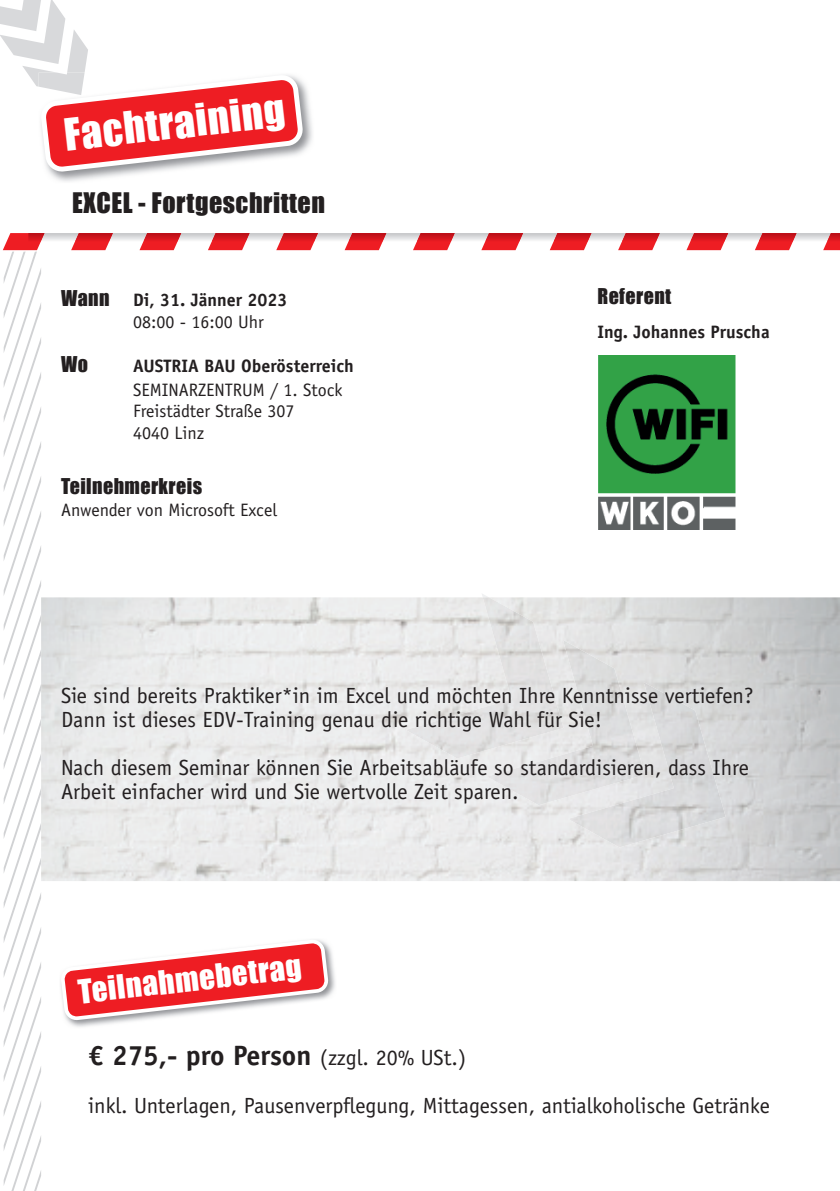
<style>
.page{position:relative;width:840px;height:1191px;background:#fff}
.page>*{position:absolute;margin:0;border:0;box-sizing:border-box;transform-origin:0 0}
.t1{font:41px "Impact";color:#fff}
.t2{font:30.6px "Impact";color:#fff}
.t3{font:700 28px "Officina Sans Std";color:#231f20}
.t4{font:26px "Impact";letter-spacing:.02em;color:#231f20}
.t5{font:22px/24px "Officina Sans Std";color:#231f20}
.t6{font:20px "Impact";letter-spacing:.02em;color:#231f20}
.t7{font:700 18px/21.6px "Officina Sans Std";color:#231f20}
.t8{font:18px/21.6px "Officina Sans Std";color:#231f20}
.s1{font-family:"Impact";font-weight:400;font-size:20px}
.s2{font-weight:400}
.s3{font-weight:400;font-size:22px}
</style>
<div class="page">
<svg style="left:755px;top:242px;width:38px;height:8px"></svg>
<svg style="left:686px;top:242px;width:39px;height:8px"></svg>
<svg style="left:618px;top:242px;width:38px;height:8px"></svg>
<svg style="left:550px;top:242px;width:38px;height:8px"></svg>
<svg style="left:481px;top:242px;width:38px;height:8px"></svg>
<svg style="left:413px;top:242px;width:38px;height:8px"></svg>
<svg style="left:344px;top:242px;width:39px;height:8px"></svg>
<svg style="left:276px;top:242px;width:38px;height:8px"></svg>
<svg style="left:208px;top:242px;width:38px;height:8px"></svg>
<svg style="left:139px;top:242px;width:39px;height:8px"></svg>
<svg style="left:71px;top:242px;width:38px;height:8px"></svg>
<svg style="left:3px;top:233px;width:38px;height:958px"></svg>
<img style="left:45px;top:233px;width:777px;height:7px">
<svg style="left:822px;top:233px;width:17px;height:17px"></svg>
<img style="left:758px;top:233px;width:38px;height:9px">
<img style="left:690px;top:233px;width:37px;height:9px">
<img style="left:621px;top:233px;width:38px;height:9px">
<img style="left:553px;top:233px;width:38px;height:9px">
<img style="left:485px;top:233px;width:38px;height:9px">
<img style="left:416px;top:233px;width:38px;height:9px">
<img style="left:348px;top:233px;width:38px;height:9px">
<img style="left:280px;top:233px;width:38px;height:9px">
<img style="left:211px;top:233px;width:38px;height:9px">
<img style="left:143px;top:233px;width:38px;height:9px">
<img style="left:75px;top:233px;width:38px;height:9px">
<img style="left:28px;top:233px;width:17px;height:9px">
<img style="left:41px;top:597px;width:798px;height:284px">
<img style="left:567px;top:682px;width:158px;height:165px">
<img style="left:486px;top:640px;width:158px;height:165px">
<img style="left:405px;top:597px;width:158px;height:161px">
<img style="left:49px;top:83px;width:263px;height:99px">
<svg style="left:0;top:0;width:303px;height:172px"></svg>
<img style="left:67px;top:945px;width:268px;height:82px">
<svg style="left:60px;top:939px;width:268px;height:81px"></svg>
<img style="left:598px;top:356px;width:138px;height:173px">
<h1 class="t1" style="left:60px;top:104px;width:223px;rotate:-7deg">Fachtraining</h1>
<p class="t4" style="left:72px;top:183px;width:254px">EXCEL - Fortgeschritten</p>
<p class="t7" style="left:133px;top:289px;width:156px;text-indent:-72px"><span class="s1">Wann</span> Di, 31. Jänner 2023<br><span class="s2">08:00 - 16:00 Uhr</span></p>
<p class="t6" style="left:61px;top:348px;width:28px">Wo</p>
<p class="t7" style="left:133px;top:354px;width:222px">AUSTRIA BAU Oberösterreich</p>
<p class="t8" style="left:133px;top:379px;width:211px">SEMINARZENTRUM / 1. Stock<br>Freistädter Straße 307<br>4040 Linz</p>
<p class="t6" style="left:61px;top:471px;width:142px">Teilnehmerkreis</p>
<p class="t8" style="left:61px;top:499px;width:217px">Anwender von Microsoft Excel</p>
<p class="t6" style="left:597px;top:281px;width:75px">Referent</p>
<p class="t7" style="left:597px;top:321px;width:173px">Ing. Johannes Pruscha</p>
<p class="t5" style="left:61px;top:683px;width:693px">Sie sind bereits Praktiker*in im Excel und möchten Ihre Kenntnisse vertiefen?<br>Dann ist dieses EDV-Training genau die richtige Wahl für Sie!</p>
<p class="t5" style="left:61px;top:755px;width:689px">Nach diesem Seminar können Sie Arbeitsabläufe so standardisieren, dass Ihre<br>Arbeit einfacher wird und Sie wertvolle Zeit sparen.</p>
<h2 class="t2" style="left:75px;top:969px;width:226px;rotate:-7deg">Teilnahmebetrag</h2>
<p class="t3" style="left:88px;top:1037px;width:379px">€ 275,- pro Person <span class="s3">(zzgl. 20% USt.)</span></p>
<p class="t5" style="left:88px;top:1093px;width:683px">inkl. Unterlagen, Pausenverpflegung, Mittagessen, antialkoholische Getränke</p>
</div>
